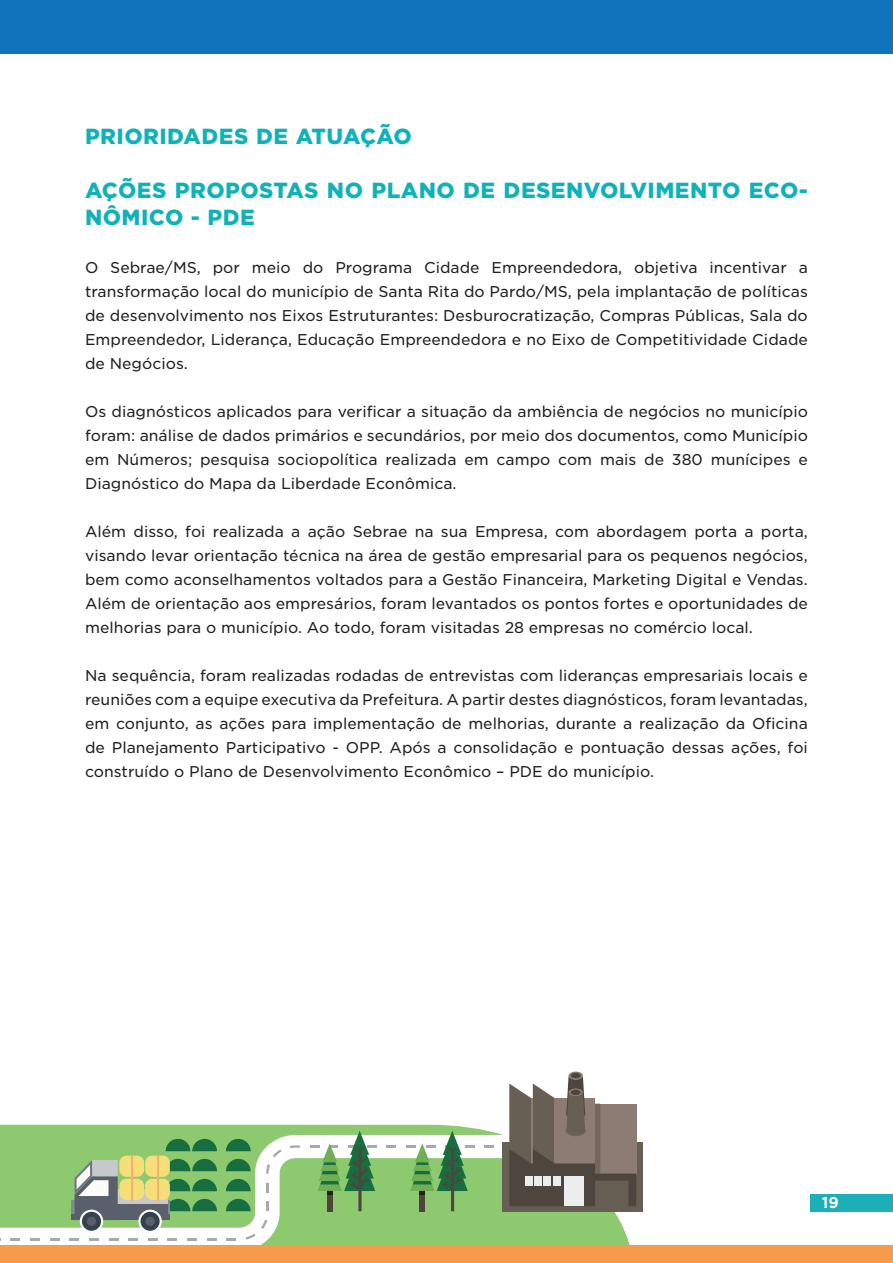
<style>
.page{position:relative;width:893px;height:1263px;background:#fff}
.page>*{position:absolute;margin:0;border:0;box-sizing:border-box;transform-origin:0 0}
.t1{font:900 21px/27px "Gotham S Sm";letter-spacing:.02em;color:#0eb2b8}
.t2{font:15px/24px "Gotham S Sm";color:#231f20;text-align:justify}
.t3{font:700 15px "Gotham S Sm";color:#fff}
</style>
<div class="page">
<svg style="left:1px;top:1125px;width:632px;height:121px;background:#96cc7a"></svg>
<svg style="left:1px;top:1135px;width:571px;height:111px;fill:#8cc96f"></svg>
<svg style="left:226px;top:1238px;width:10px;height:2px"></svg>
<svg style="left:207px;top:1238px;width:10px;height:2px"></svg>
<svg style="left:187px;top:1238px;width:10px;height:2px"></svg>
<svg style="left:168px;top:1238px;width:9px;height:2px"></svg>
<svg style="left:148px;top:1238px;width:10px;height:2px"></svg>
<svg style="left:128px;top:1238px;width:10px;height:2px"></svg>
<svg style="left:109px;top:1238px;width:9px;height:2px"></svg>
<svg style="left:89px;top:1238px;width:10px;height:2px"></svg>
<svg style="left:69px;top:1238px;width:10px;height:2px"></svg>
<svg style="left:50px;top:1238px;width:9px;height:2px"></svg>
<svg style="left:30px;top:1238px;width:10px;height:2px"></svg>
<svg style="left:10px;top:1238px;width:10px;height:2px"></svg>
<svg style="left:0;top:1125px;width:1px;height:121px"></svg>
<svg style="left:246px;top:1220px;width:21px;height:19px"></svg>
<svg style="left:266px;top:1201px;width:3px;height:10px"></svg>
<svg style="left:266px;top:1183px;width:3px;height:9px"></svg>
<svg style="left:266px;top:1164px;width:4px;height:10px"></svg>
<svg style="left:273px;top:1149px;width:9px;height:8px"></svg>
<svg style="left:290px;top:1145px;width:10px;height:3px"></svg>
<svg style="left:485px;top:1145px;width:9px;height:3px"></svg>
<svg style="left:386px;top:1145px;width:10px;height:3px"></svg>
<div style="left:0;top:1246px;width:893px;height:17px;background:#f79a4c"></div>
<svg style="left:71px;top:1200px;width:4px;height:15px"></svg>
<div style="left:164px;top:1200px;width:6px;height:20px;background:#868992"></div>
<div style="left:118px;top:1189px;width:50px;height:20px;background:#c7c8cc"></div>
<div style="left:93px;top:1204px;width:75px;height:16px;background:#59606c"></div>
<div style="left:71px;top:1215px;width:99px;height:5px;background:#59606c"></div>
<svg style="left:138px;top:1209px;width:24px;height:24px"></svg>
<div style="left:141px;top:1212px;width:19px;height:19px;background:#35414f;border-radius:50%"></div>
<div style="left:145px;top:1217px;width:10px;height:9px;background:#59606c;border-radius:50%"></div>
<div style="left:80px;top:1209px;width:23px;height:24px;background:#fbfbfa;border-radius:50%"></div>
<div style="left:82px;top:1212px;width:19px;height:19px;background:#35414f;border-radius:50%"></div>
<div style="left:87px;top:1217px;width:9px;height:9px;background:#59606c;border-radius:50%"></div>
<svg style="left:75px;top:1160px;width:43px;height:60px"></svg>
<div style="left:119px;top:1179px;width:25px;height:21px;background:#f6df78;border-radius:7px"></div>
<hr style="left:131px;top:1178px;width:2px;height:23px;background:#f6b16c">
<div style="left:145px;top:1179px;width:25px;height:21px;background:#f6df78;border-radius:7px"></div>
<div style="left:119px;top:1155px;width:25px;height:22px;background:#f6df78;border-radius:7px"></div>
<hr style="left:131px;top:1155px;width:2px;height:22px;background:#f6b16c">
<div style="left:145px;top:1155px;width:25px;height:22px;background:#f6df78;border-radius:7px"></div>
<svg style="left:157px;top:1155px;width:1px;height:46px"></svg>
<svg style="left:310px;top:1131px;width:67px;height:80px"></svg>
<svg style="left:406px;top:1131px;width:69px;height:80px"></svg>
<div style="left:503px;top:1142px;width:140px;height:69px;background:#685f54"></div>
<svg style="left:569px;top:1071px;width:14px;height:8px"></svg>
<div style="left:571px;top:1073px;width:10px;height:5px;background:#4f453f;border-radius:50%"></div>
<svg style="left:504px;top:1075px;width:132px;height:131px"></svg>
<div style="left:565px;top:1176px;width:19px;height:30px;background:#ebeeed"></div>
<div style="left:553px;top:1176px;width:7px;height:10px;background:#ebeeed"></div>
<div style="left:544px;top:1176px;width:7px;height:10px;background:#ebeeed"></div>
<div style="left:534px;top:1176px;width:8px;height:10px;background:#ebeeed"></div>
<div style="left:525px;top:1176px;width:7px;height:10px;background:#ebeeed"></div>
<div style="left:810px;top:1194px;width:83px;height:18px;background:#1cafb8"></div>
<div style="left:0;top:0;width:893px;height:54px;background:#1074bc"></div>
<h1 class="t1" style="left:85px;top:123px;width:328px">PRIORIDADES DE ATUAÇÃO</h1>
<h1 class="t1" style="left:85px;top:177px;width:724px">AÇÕES PROPOSTAS NO PLANO DE DESENVOLVIMENTO ECO-<br>NÔMICO - PDE</h1>
<p class="t2" style="left:85px;top:256px;width:724px">O Sebrae/MS, por meio do Programa Cidade Empreendedora, objetiva incentivar a transformação local do município de Santa Rita do Pardo/MS, pela implantação de políticas de desenvolvimento nos Eixos Estruturantes: Desburocratização, Compras Públicas, Sala do Empreendedor, Liderança, Educação Empreendedora e no Eixo de Competitividade Cidade de Negócios.</p>
<p class="t2" style="left:85px;top:400px;width:724px">Os diagnósticos aplicados para verificar a situação da ambiência de negócios no município foram: análise de dados primários e secundários, por meio dos documentos, como Município em Números; pesquisa sociopolítica realizada em campo com mais de 380 munícipes e Diagnóstico do Mapa da Liberdade Econômica.</p>
<p class="t2" style="left:85px;top:520px;width:724px">Além disso, foi realizada a ação Sebrae na sua Empresa, com abordagem porta a porta, visando levar orientação técnica na área de gestão empresarial para os pequenos negócios, bem como aconselhamentos voltados para a Gestão Financeira, Marketing Digital e Vendas.<br>Além de orientação aos empresários, foram levantados os pontos fortes e oportunidades de melhorias para o município. Ao todo, foram visitadas 28 empresas no comércio local.</p>
<p class="t2" style="left:85px;top:664px;width:724px">Na sequência, foram realizadas rodadas de entrevistas com lideranças empresariais locais e reuniões com a equipe executiva da Prefeitura. A partir destes diagnósticos, foram levantadas, em conjunto, as ações para implementação de melhorias, durante a realização da Oficina de Planejamento Participativo - OPP. Após a consolidação e pontuação dessas ações, foi construído o Plano de Desenvolvimento Econômico – PDE do município.</p>
<p class="t3" style="left:822px;top:1192px;width:19px">19</p>
</div>
